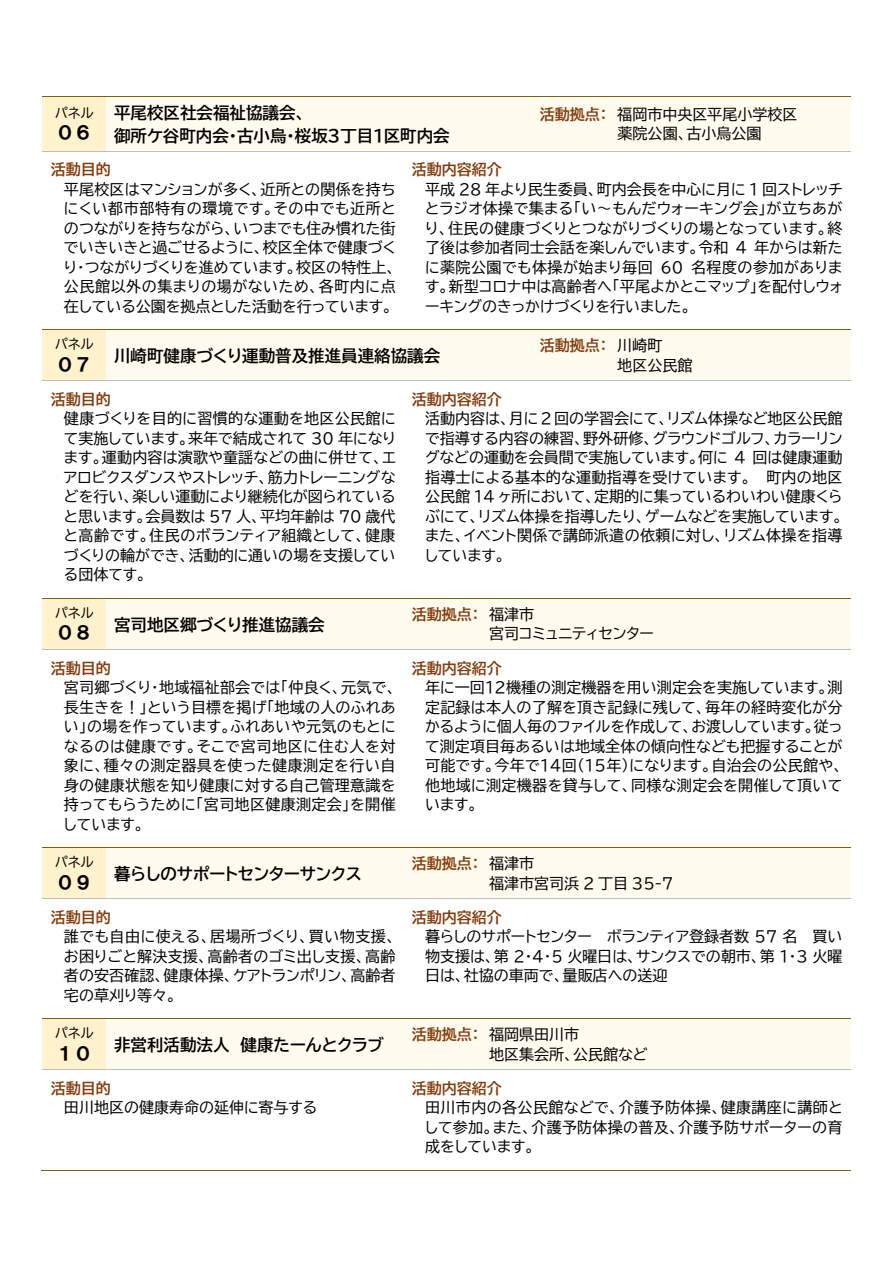
<style>
.page{position:relative;width:893px;height:1263px;background:#fff}
.page>*{position:absolute;margin:0;border:0;box-sizing:border-box;transform-origin:0 0}
.t1{font:18px "HGS Soei Kakugothic UB";color:#000}
.t2{font:16.5px/22.5px "BIZ UDP Gothic Bold";color:#000}
.t3{font:15px/19.5px "BIZ UDP Gothic";letter-spacing:.005em;color:#000;text-align:justify}
.t4{font:15px "BIZ UDP Gothic Bold";color:#833c0b}
.t5{font:13.5px "BIZ UDP Gothic";color:#000}
.s1{font-family:"BIZ UDP Gothic Bold";color:#833c0b}
.s2{font-family:"BIZ UDP Gothic";color:#000}
</style>
<div class="page">
<div style="left:43px;top:97px;width:63px;height:54px;background:#fff2cc"></div>
<div style="left:106px;top:97px;width:426px;height:54px;background:#fffbef"></div>
<div style="left:532px;top:97px;width:319px;height:54px;background:#fffbef"></div>
<hr style="left:43px;top:96px;width:63px;height:1px;background:#806000">
<hr style="left:107px;top:96px;width:425px;height:1px;background:#806000">
<hr style="left:532px;top:96px;width:319px;height:1px;background:#806000">
<hr style="left:43px;top:151px;width:63px;height:1px;background:#bfbfbf">
<hr style="left:107px;top:151px;width:297px;height:1px;background:#bfbfbf">
<hr style="left:404px;top:151px;width:128px;height:1px;background:#bfbfbf">
<hr style="left:532px;top:151px;width:319px;height:1px;background:#bfbfbf">
<div style="left:43px;top:330px;width:63px;height:51px;background:#fff2cc"></div>
<div style="left:106px;top:330px;width:426px;height:51px;background:#fffbef"></div>
<div style="left:532px;top:330px;width:319px;height:51px;background:#fffbef"></div>
<hr style="left:43px;top:329px;width:63px;height:1px;background:#806000">
<hr style="left:107px;top:329px;width:297px;height:1px;background:#806000">
<hr style="left:404px;top:329px;width:128px;height:1px;background:#806000">
<hr style="left:532px;top:329px;width:319px;height:1px;background:#806000">
<hr style="left:43px;top:381px;width:63px;height:1px;background:#bfbfbf">
<hr style="left:107px;top:381px;width:297px;height:1px;background:#bfbfbf">
<hr style="left:404px;top:381px;width:128px;height:1px;background:#bfbfbf">
<hr style="left:532px;top:381px;width:319px;height:1px;background:#bfbfbf">
<div style="left:43px;top:599px;width:63px;height:50px;background:#fff2cc"></div>
<div style="left:106px;top:599px;width:298px;height:50px;background:#fffbef"></div>
<div style="left:404px;top:599px;width:447px;height:50px;background:#fffbef"></div>
<hr style="left:43px;top:598px;width:63px;height:1px;background:#806000">
<hr style="left:107px;top:598px;width:297px;height:1px;background:#806000">
<hr style="left:404px;top:598px;width:447px;height:1px;background:#806000">
<hr style="left:43px;top:649px;width:63px;height:1px;background:#bfbfbf">
<hr style="left:107px;top:649px;width:297px;height:1px;background:#bfbfbf">
<hr style="left:404px;top:649px;width:447px;height:1px;background:#bfbfbf">
<div style="left:43px;top:848px;width:63px;height:50px;background:#fff2cc"></div>
<div style="left:106px;top:848px;width:298px;height:50px;background:#fffbef"></div>
<div style="left:404px;top:848px;width:447px;height:50px;background:#fffbef"></div>
<hr style="left:43px;top:847px;width:63px;height:1px;background:#806000">
<hr style="left:107px;top:847px;width:297px;height:1px;background:#806000">
<hr style="left:404px;top:847px;width:447px;height:1px;background:#806000">
<hr style="left:43px;top:898px;width:63px;height:1px;background:#bfbfbf">
<hr style="left:107px;top:898px;width:297px;height:1px;background:#bfbfbf">
<hr style="left:404px;top:898px;width:447px;height:1px;background:#bfbfbf">
<div style="left:43px;top:1019px;width:63px;height:50px;background:#fff2cc"></div>
<div style="left:106px;top:1019px;width:298px;height:50px;background:#fffbef"></div>
<div style="left:404px;top:1019px;width:447px;height:50px;background:#fffbef"></div>
<hr style="left:43px;top:1018px;width:63px;height:1px;background:#806000">
<hr style="left:107px;top:1018px;width:297px;height:1px;background:#806000">
<hr style="left:404px;top:1018px;width:447px;height:1px;background:#806000">
<hr style="left:43px;top:1069px;width:63px;height:1px;background:#bfbfbf">
<hr style="left:107px;top:1069px;width:297px;height:1px;background:#bfbfbf">
<hr style="left:404px;top:1069px;width:447px;height:1px;background:#bfbfbf">
<hr style="left:41px;top:1170px;width:363px;height:1px;background:#806000">
<hr style="left:403px;top:1170px;width:448px;height:1px;background:#806000">
<p class="t5" style="left:55px;top:106px;width:41px">パネル</p>
<p class="t1" style="left:56px;top:124px;width:37px">０６</p>
<p class="t2" style="left:114px;top:102px;width:337px">平尾校区社会福祉協議会、<br>御所ケ谷町内会・古小烏・桜坂３丁目１区町内会</p>
<p class="t3" style="left:618px;top:104px;width:181px;text-indent:-78px"><span class="s1">活動拠点：</span> 福岡市中央区平尾小学校区薬院公園、古小烏公園</p>
<p class="t4" style="left:51px;top:162px;width:62px">活動目的</p>
<p class="t3" style="left:64px;top:179px;width:333px">平尾校区はマンションが多く、近所との関係を持ちにくい都市部特有の環境です。その中でも近所とのつながりを持ちながら、いつまでも住み慣れた街でいきいきと過ごせるように、校区全体で健康づくり・つながりづくりを進めています。校区の特性上、公民館以外の集まりの場がないため、各町内に点在している公園を拠点とした活動を行っています。</p>
<p class="t4" style="left:412px;top:162px;width:92px">活動内容紹介</p>
<p class="t3" style="left:425px;top:179px;width:419px">平成 28 年より民生委員、町内会長を中心に月に 1 回ストレッチとラジオ体操で集まる「い～もんだウォーキング会」が立ちあがり、住民の健康づくりとつながりづくりの場となっています。終了後は参加者同士会話を楽しんでいます。令和 4 年からは新たに薬院公園でも体操が始まり毎回 60 名程度の参加があります。新型コロナ中は高齢者へ「平尾よかとこマップ」を配付しウォーキングのきっかけづくりを行いました。</p>
<p class="t5" style="left:55px;top:337px;width:41px">パネル</p>
<p class="t1" style="left:56px;top:355px;width:37px">０７</p>
<p class="t2" style="left:114px;top:344px;width:328px">川崎町健康づくり運動普及推進員連絡協議会</p>
<p class="t4" style="left:540px;top:338px;width:124px">活動拠点： <span class="s2">川崎町</span></p>
<p class="t3" style="left:617px;top:355px;width:77px">地区公民館</p>
<p class="t4" style="left:51px;top:392px;width:62px">活動目的</p>
<p class="t3" style="left:64px;top:409px;width:333px">健康づくりを目的に習慣的な運動を地区公民館にて実施しています。来年で結成されて 30 年になります。運動内容は演歌や童謡などの曲に併せて、エアロビクスダンスやストレッチ、筋力トレーニングなどを行い、楽しい運動により継続化が図られていると思います。会員数は 57 人、平均年齢は 70 歳代と高齢です。住民のボランティア組織として、健康づくりの輪ができ、活動的に通いの場を支援している団体てす。</p>
<p class="t4" style="left:412px;top:392px;width:92px">活動内容紹介</p>
<p class="t3" style="left:425px;top:409px;width:419px">活動内容は、月に2回の学習会にて、リズム体操など地区公民館で指導する内容の練習、野外研修、グラウンドゴルフ、カラーリングなどの運動を会員間で実施しています。何に 4 回は健康運動指導士による基本的な運動指導を受けています。 町内の地区公民館 14 ヶ所において、定期的に集っているわいわい健康くらぶにて、リズム体操を指導したり、ゲームなどを実施しています。また、イベント関係で講師派遣の依頼に対し、リズム体操を指導しています。</p>
<p class="t5" style="left:55px;top:606px;width:41px">パネル</p>
<p class="t1" style="left:56px;top:624px;width:37px">０８</p>
<p class="t2" style="left:114px;top:613px;width:212px">宮司地区郷づくり推進協議会</p>
<p class="t4" style="left:412px;top:607px;width:124px">活動拠点： <span class="s2">福津市</span></p>
<p class="t3" style="left:489px;top:624px;width:166px">宮司コミュニティセンター</p>
<p class="t4" style="left:51px;top:660px;width:62px">活動目的</p>
<p class="t3" style="left:64px;top:678px;width:333px">宮司郷づくり・地域福祉部会では「仲良く、元気で、長生きを！」という目標を掲げ「地域の人のふれあい」の場を作っています。ふれあいや元気のもとになるのは健康です。そこで宮司地区に住む人を対象に、種々の測定器具を使った健康測定を行い自身の健康状態を知り健康に対する自己管理意識を持ってもらうために「宮司地区健康測定会」を開催しています。</p>
<p class="t4" style="left:412px;top:660px;width:92px">活動内容紹介</p>
<p class="t3" style="left:425px;top:678px;width:419px">年に一回１２機種の測定機器を用い測定会を実施しています。測定記録は本人の了解を頂き記録に残して、毎年の経時変化が分かるように個人毎のファイルを作成して、お渡ししています。従って測定項目毎あるいは地域全体の傾向性なども把握することが可能です。今年で１４回（１５年）になります。自治会の公民館や、他地域に測定機器を貸与して、同様な測定会を開催して頂いています。</p>
<p class="t5" style="left:55px;top:855px;width:41px">パネル</p>
<p class="t1" style="left:56px;top:873px;width:37px">０９</p>
<p class="t2" style="left:114px;top:862px;width:249px">暮らしのサポートセンターサンクス</p>
<p class="t4" style="left:412px;top:856px;width:124px">活動拠点： <span class="s2">福津市</span></p>
<p class="t3" style="left:489px;top:873px;width:186px">福津市宮司浜 2 丁目 35-7</p>
<p class="t4" style="left:51px;top:909px;width:62px">活動目的</p>
<p class="t3" style="left:64px;top:927px;width:333px">誰でも自由に使える、居場所づくり、買い物支援、お困りごと解決支援、高齢者のゴミ出し支援、高齢者の安否確認、健康体操、ケアトランポリン、高齢者宅の草刈り等々。</p>
<p class="t4" style="left:412px;top:909px;width:92px">活動内容紹介</p>
<p class="t3" style="left:425px;top:927px;width:419px">暮らしのサポートセンター ボランティア登録者数 57 名 買い物支援は、第 2・4・5 火曜日は、サンクスでの朝市、第 1・3 火曜日は、社協の車両で、量販店への送迎</p>
<p class="t5" style="left:55px;top:1026px;width:41px">パネル</p>
<p class="t1" style="left:56px;top:1044px;width:37px">１０</p>
<p class="t2" style="left:114px;top:1033px;width:271px">非営利活動法人 健康たーんとクラブ</p>
<p class="t3" style="left:489px;top:1025px;width:160px;text-indent:-77px"><span class="s1">活動拠点：</span> 福岡県田川市<br>地区集会所、公民館など</p>
<p class="t4" style="left:51px;top:1081px;width:62px">活動目的</p>
<p class="t3" style="left:64px;top:1098px;width:255px">田川地区の健康寿命の延伸に寄与する</p>
<p class="t4" style="left:412px;top:1081px;width:92px">活動内容紹介</p>
<p class="t3" style="left:425px;top:1098px;width:419px">田川市内の各公民館などで、介護予防体操、健康講座に講師として参加。また、介護予防体操の普及、介護予防サポーターの育成をしています。</p>
</div>
